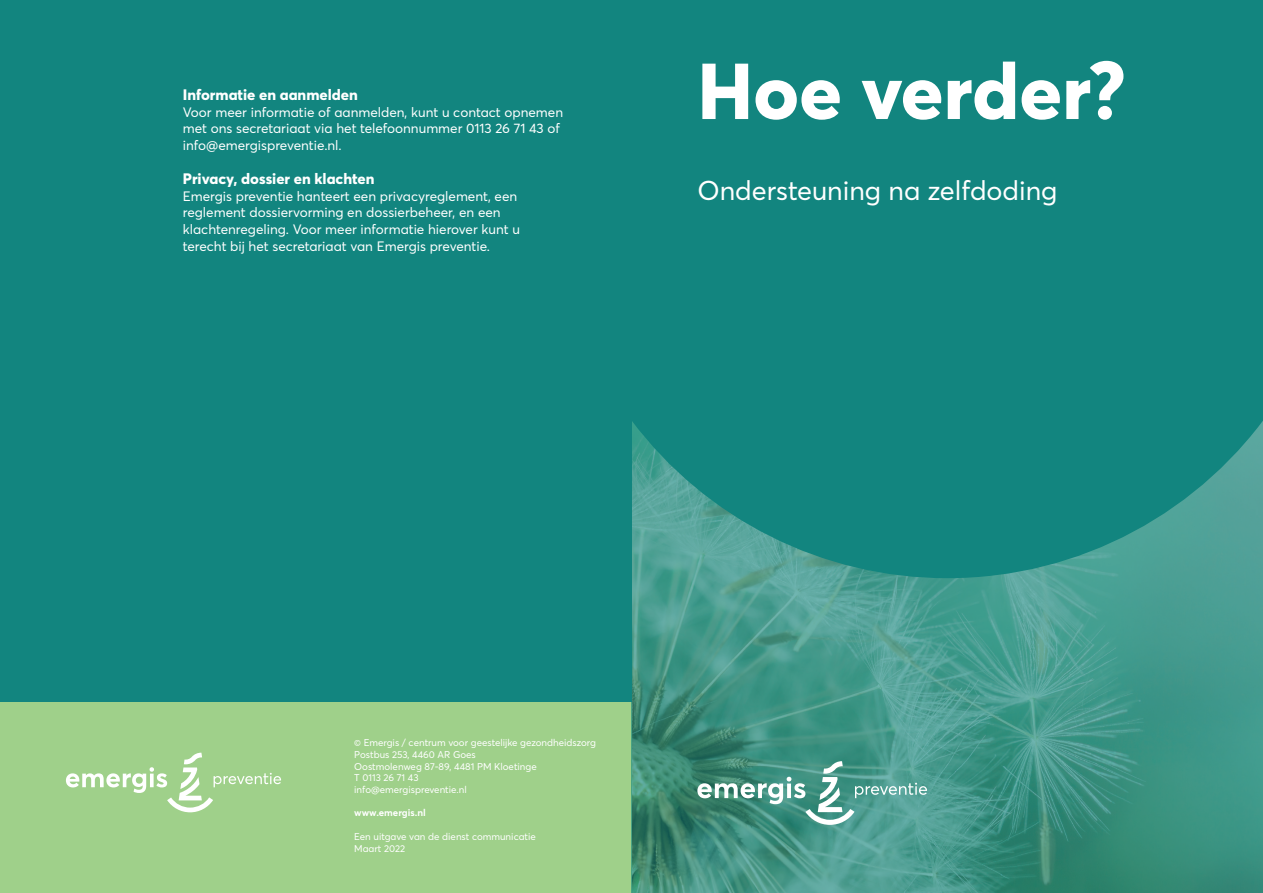
<style>
.page{position:relative;width:1263px;height:893px;background:#fff}
.page>*{position:absolute;margin:0;border:0;box-sizing:border-box;transform-origin:0 0}
.t1{font:800 78px "Averta";color:#fff}
.t2{font:27px "Averta";color:#fff}
.t3{font:800 15px "Averta";color:#fff}
.Tekst_wit{font:13.5px/16.8px "Averta";color:#fff}
.t4{font:9.75px "Averta";color:#fff}
.t5{font:700 9.75px "Averta";color:#fff}
</style>
<div class="page">
<div style="left:631px;top:0;width:632px;height:412px;background:#12857f"></div>
<div style="left:0;top:702px;width:631px;height:191px;background:#9fd08a"></div>
<div style="left:0;top:0;width:631px;height:702px;background:#12857f"></div>
<svg style="left:66px;top:753px;width:215px;height:59px"></svg>
<svg style="left:631px;top:412px;width:632px;height:481px;background:#389387"></svg>
<svg style="left:697px;top:761px;width:230px;height:64px;background:#5da093"></svg>
<p class="t3" style="left:183px;top:84px;width:177px">Informatie en aanmelden</p>
<p class="Tekst_wit" style="left:183px;top:103px;width:382px">Voor meer informatie of aanmelden, kunt u contact opnemen met ons secretariaat via het telefoonnummer 0113 26 71 43 of info@emergispreventie.nl.</p>
<p class="t3" style="left:183px;top:168px;width:193px">Privacy, dossier en klachten</p>
<p class="Tekst_wit" style="left:183px;top:187px;width:339px">Emergis preventie hanteert een privacyreglement, een reglement dossiervorming en dossierbeheer, en een klachtenregeling. Voor meer informatie hierover kunt u terecht bij het secretariaat van Emergis preventie.</p>
<p class="t1" style="left:697px;top:36px;width:430px">Hoe verder?</p>
<p class="t2" style="left:697px;top:172px;width:362px">Ondersteuning na zelfdoding</p>
<p class="t4" style="left:354px;top:736px;width:243px">© Emergis / centrum voor geestelijke gezondheidszorg</p>
<p class="t4" style="left:354px;top:748px;width:123px">Postbus 253, 4460 AR Goes</p>
<p class="t4" style="left:354px;top:759px;width:184px">Oostmolenweg 87-89, 4481 PM Kloetinge</p>
<p class="t4" style="left:354px;top:771px;width:66px">T 0113 26 71 43</p>
<p class="t4" style="left:354px;top:783px;width:114px">info@emergispreventie.nl</p>
<p class="t5" style="left:354px;top:806px;width:73px">www.emergis.nl</p>
<p class="t4" style="left:354px;top:830px;width:183px">Een uitgave van de dienst communicatie</p>
<p class="t4" style="left:354px;top:841px;width:53px">Maart 2022</p>
</div>
